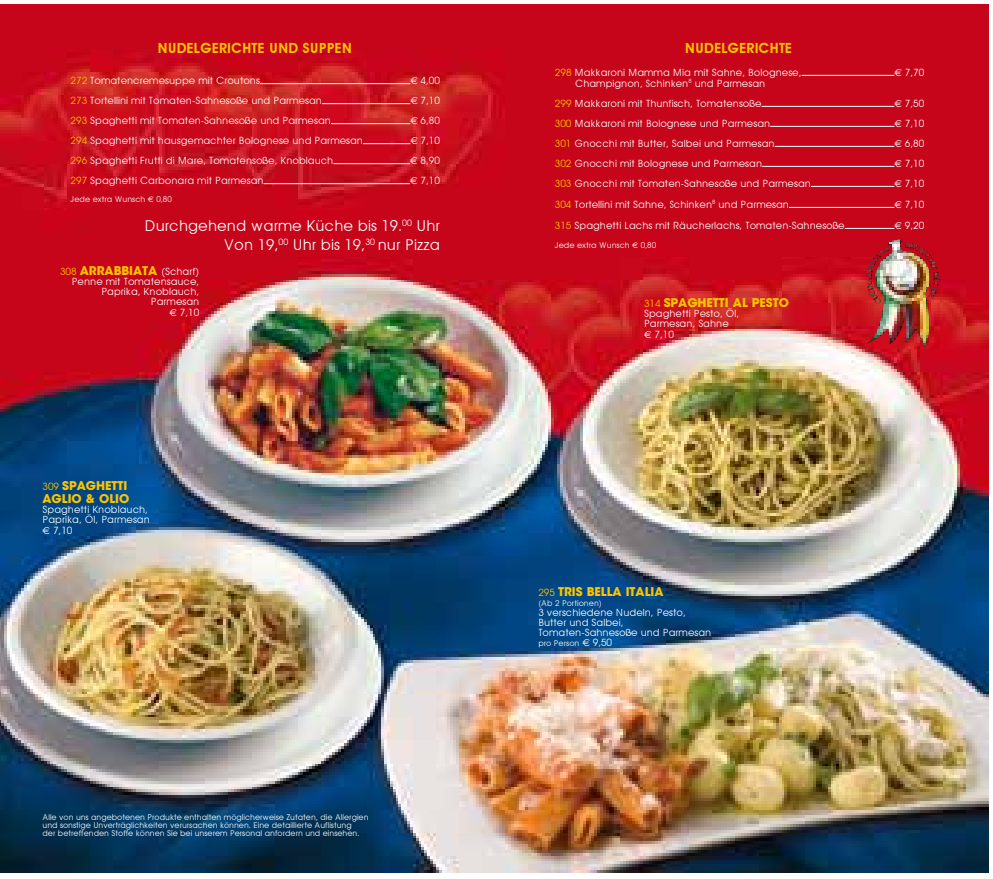
<style>
.page{position:relative;width:993px;height:879px;background:#fff}
.page>*{position:absolute;margin:0;border:0;box-sizing:border-box;transform-origin:0 0}
.t1{font:15px/19px "Avant Garde";color:#fff;text-align:right}
.t2{font:600 14px "Avant Garde";color:#fcc400}
.t3{font:700 12px/13px "ITC Avant Garde Std";color:#fcc400}
.t4{font:10px/10px "Avant Garde";color:#fff}
.t5{font:8px/8px "Avant Garde";color:#fff}
.s1{color:#fcc400}
.s2{font-family:"Euro Sans"}
.s3{font-family:"Avant Garde";font-weight:400;font-size:10px}
.s4{font-family:"ITC Avant Garde Std";font-weight:700;font-size:12px;color:#fcc400}
.s5{font-family:"Euro Sans";font-size:10px}
.s6{font-size:10px}
</style>
<div class="page">
<img style="left:0;top:4px;width:988px;height:868px">
<img style="left:876px;top:240px;width:21px;height:24px">
<hr style="left:260px;top:83px;width:150px;height:1px;background:#fff">
<hr style="left:322px;top:103px;width:88px;height:1px;background:#fff">
<hr style="left:331px;top:123px;width:79px;height:1px;background:#fff">
<hr style="left:363px;top:143px;width:47px;height:1px;background:#fff">
<hr style="left:333px;top:163px;width:77px;height:1px;background:#fff">
<hr style="left:263px;top:183px;width:147px;height:1px;background:#fff">
<hr style="left:801px;top:75px;width:93px;height:1px;background:#fff">
<hr style="left:761px;top:106px;width:133px;height:1px;background:#fff">
<hr style="left:770px;top:126px;width:124px;height:1px;background:#fff">
<hr style="left:774px;top:146px;width:120px;height:1px;background:#fff">
<hr style="left:761px;top:166px;width:133px;height:1px;background:#fff">
<hr style="left:810px;top:186px;width:84px;height:1px;background:#fff">
<hr style="left:788px;top:207px;width:106px;height:1px;background:#fff">
<hr style="left:844px;top:228px;width:50px;height:1px;background:#fff">
<h2 class="t2" style="left:157px;top:40px;width:194px">N UDELGERICHTE UND SUPPEN</h2>
<p class="t4" style="left:71px;top:75px;width:191px"><span class="s1">272</span> Tomatencremesuppe mit Croutons</p>
<p class="t4" style="left:410px;top:75px;width:31px"><span class="s2">€</span> 4,00</p>
<p class="t4" style="left:71px;top:95px;width:253px"><span class="s1">273</span> Tortellini mit Tomaten-Sahnesoße und Parmesan</p>
<p class="t4" style="left:410px;top:95px;width:31px"><span class="s2">€</span> 7,10</p>
<p class="t4" style="left:71px;top:115px;width:262px"><span class="s1">293</span> Spaghetti mit Tomaten-Sahnesoße und Parmesan</p>
<p class="t4" style="left:410px;top:115px;width:31px"><span class="s2">€</span> 6,80</p>
<p class="t4" style="left:71px;top:135px;width:294px"><span class="s1">294</span> Spaghetti mit hausgemachter Bolognese und Parmesan</p>
<p class="t4" style="left:410px;top:135px;width:31px"><span class="s2">€</span> 7,10</p>
<p class="t4" style="left:71px;top:155px;width:264px"><span class="s1">296</span> Spaghetti Frutti di Mare, Tomatensoße, Knoblauch</p>
<p class="t4" style="left:410px;top:155px;width:31px"><span class="s2">€</span> 8,90</p>
<p class="t4" style="left:71px;top:175px;width:194px"><span class="s1">297</span> Spaghetti Carbonara mit Parmesan</p>
<p class="t4" style="left:410px;top:175px;width:31px"><span class="s2">€</span> 7,10</p>
<p class="t5" style="left:71px;top:195px;width:103px">Jede extra Wunsch <span class="s2">€</span> 0,80</p>
<h1 class="t1" style="left:144px;top:216px;width:297px">Durchgehend warme Küche bis 19.<sup>00</sup> Uhr<br>Von 19,<sup>00</sup> Uhr bis 19,<sup>30</sup> nur Pizza</h1>
<p class="t3" style="left:60px;top:264px;width:30px"><span class="s3">308</span> ARRA</p>
<p class="t4" style="left:72px;top:266px;width:129px;text-align:right"><span class="s4">BBIATA</span> (Scharf)<br>Penne mit Tomatensauce,<br>Paprika, Knoblauch,<br>Parmesan</p>
<p class="t4" style="left:170px;top:307px;width:31px"><span class="s2">A</span> 7,10</p>
<p class="t3" style="left:43px;top:479px;width:85px"><span class="s3">309</span> SPAGHETTI<br>AGLIO</p>
<p class="t3" style="left:86px;top:492px;width:22px">&amp; OLIO</p>
<p class="t4" style="left:43px;top:504px;width:109px">Spaghetti Knoblauch,<br>Paprika, Öl, Parmesan</p>
<p class="t4" style="left:43px;top:525px;width:31px"><span class="s2">€</span> 7,10</p>
<p class="t5" style="left:43px;top:813px;width:327px">Alle von uns angebotenen Produkte enthalten möglicherweise Zutaten, die Allergien und sonstige Unverträglichkeiten verursachen können. Eine detaillierte Auflistung<br>der betreffenden Stoffe können Sie bei unserem Personal anfordern und einsehen.</p>
<h2 class="t2" style="left:684px;top:40px;width:109px">N UDELGERICHTE</h2>
<p class="t4" style="left:554px;top:67px;width:248px"><span class="s1">298</span> Makkaroni Mamma Mia mit Sahne, Bolognese,</p>
<p class="t4" style="left:894px;top:67px;width:31px"><span class="s2">€</span> 7,70</p>
<p class="t4" style="left:554px;top:73px;width:212px;line-height:20px;text-indent:20px">Champignon, Schinken<sup>8</sup> und Parmesan<br><span class="s1">299</span> Makkaroni mit Thunfisch, Tomatensoße</p>
<p class="t4" style="left:894px;top:98px;width:31px"><span class="s2">€</span> 7,50</p>
<p class="t4" style="left:554px;top:118px;width:217px"><span class="s1">300</span> Makkaroni mit Bolognese und Parmesan</p>
<p class="t4" style="left:894px;top:118px;width:31px"><span class="s2">€</span> 7,10</p>
<p class="t4" style="left:554px;top:138px;width:221px"><span class="s1">301</span> Gnocchi mit Butter, Salbei und Parmesan</p>
<p class="t4" style="left:894px;top:138px;width:31px"><span class="s2">€</span> 6,80</p>
<p class="t4" style="left:554px;top:158px;width:209px"><span class="s1">302</span> Gnocchi mit Bolognese und Parmesan</p>
<p class="t4" style="left:894px;top:158px;width:31px"><span class="s2">€</span> 7,10</p>
<p class="t4" style="left:554px;top:178px;width:257px"><span class="s1">303</span> Gnocchi mit Tomaten-Sahnesoße und Parmesan</p>
<p class="t4" style="left:894px;top:178px;width:31px"><span class="s2">€</span> 7,10</p>
<p class="t4" style="left:554px;top:199px;width:235px"><span class="s1">304</span> Tortellini mit Sahne, Schinken<sup>8</sup> und Parmesan</p>
<p class="t4" style="left:894px;top:199px;width:31px"><span class="s2">€</span> 7,10</p>
<p class="t4" style="left:554px;top:220px;width:291px"><span class="s1">315</span> Spaghetti Lachs mit Räucherlachs, Tomaten-Sahnesoße</p>
<p class="t4" style="left:894px;top:220px;width:31px"><span class="s2">€</span> 9,20</p>
<p class="t5" style="left:554px;top:241px;width:103px">Jede extra Wunsch <span class="s2">€</span> 0,80</p>
<p class="t3" style="left:643px;top:296px;width:146px"><span class="s3">314</span> SPAGHETTI AL PESTO</p>
<p class="t4" style="left:643px;top:308px;width:97px">Spaghetti Pesto, Öl,<br>Parmesan, Sahne</p>
<p class="t4" style="left:643px;top:329px;width:31px"><span class="s2">€</span> 7,10</p>
<p class="t3" style="left:538px;top:585px;width:64px"><span class="s3">295</span> TRIS BELLA</p>
<p class="t3" style="left:625px;top:585px;width:18px">ITALIA</p>
<p class="t5" style="left:538px;top:599px;width:65px">(Ab 2 Portionen)</p>
<p class="t4" style="left:538px;top:607px;width:174px">3 verschiedene Nudeln, Pesto,<br>Butter und Salbei,<br>Tomaten-Sahnesoße und Parmesan</p>
<p class="t5" style="left:538px;top:639px;width:75px">pro Person <span class="s5">€</span> <span class="s6">9,50</span></p>
</div>
